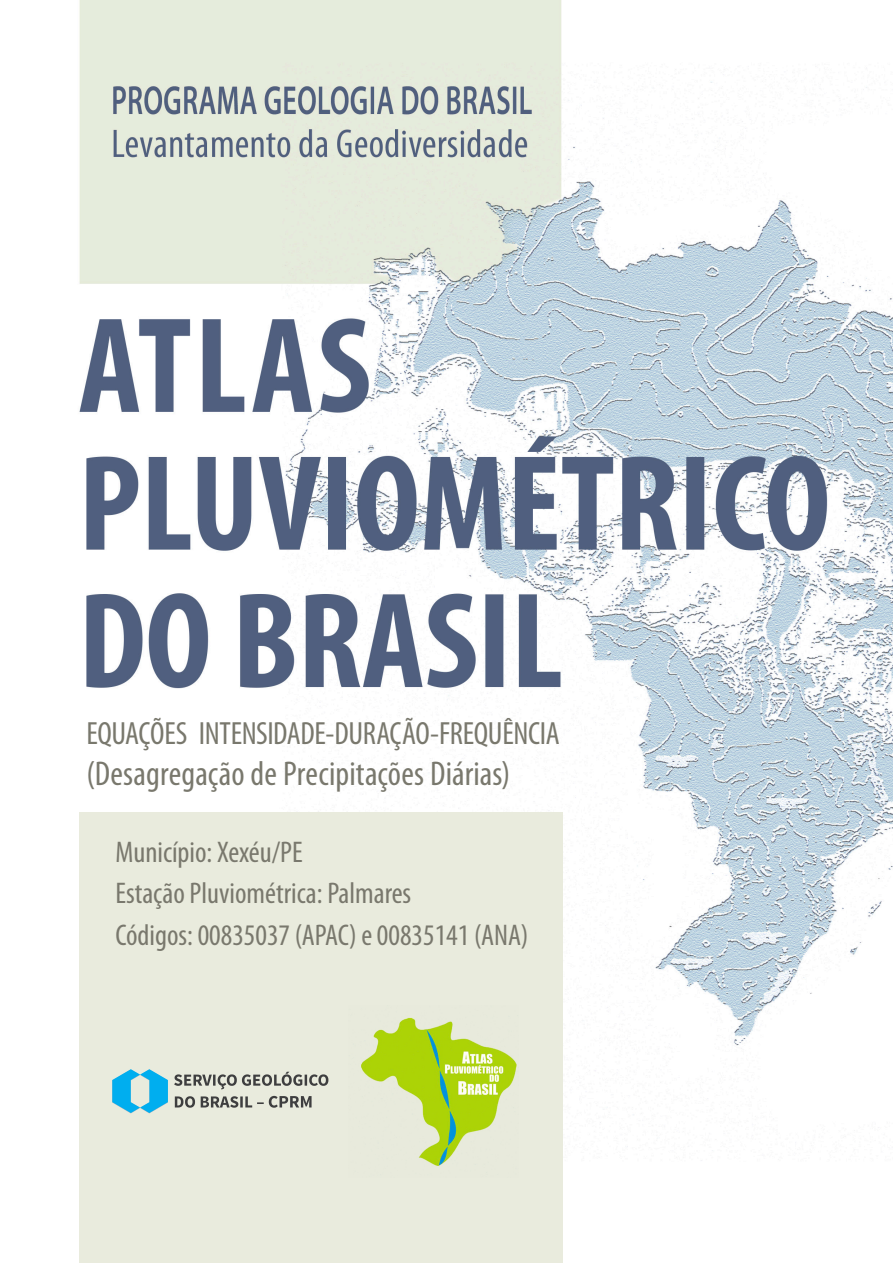
<style>
.page{position:relative;width:893px;height:1263px;background:#fff}
.page>*{position:absolute;margin:0;border:0;box-sizing:border-box;transform-origin:0 0}
.CAPA_TITULOS{font:condensed 34.5px "Myriad Pro";letter-spacing:.005em;color:#79786d}
.CAPA_TITULOS-2{font:condensed 32.25px "Myriad Pro";letter-spacing:-.01em;color:#79786d}
.CAPA_titulo_identif{font:condensed 30px "Myriad Pro";color:#79786d}
</style>
<div class="page">
<img style="left:79px;top:0;width:814px;height:1263px">
<div style="left:80px;top:812px;width:483px;height:451px;background:#e9ebdd"></div>
<svg style="left:112px;top:1069px;width:56px;height:44px"></svg>
<svg style="left:174px;top:1072px;width:154px;height:36px"></svg>
<img style="left:361px;top:1017px;width:156px;height:149px">
<p class="CAPA_TITULOS-2" style="left:86px;top:714px;width:475px">EQUAÇÕES INTENSIDADE-DURAÇÃO-FREQUÊNCIA</p>
<p class="CAPA_TITULOS" style="left:86px;top:753px;width:425px">(Desagregação de Precipitações Diárias)</p>
<p class="CAPA_titulo_identif" style="left:115px;top:834px;width:189px">Município: Xexéu/PE</p>
<p class="CAPA_titulo_identif" style="left:115px;top:875px;width:297px">Estação Pluviométrica: Palmares</p>
<p class="CAPA_titulo_identif" style="left:115px;top:917px;width:415px">Códigos: 00835037 (APAC) e 00835141 (ANA)</p>
</div>
